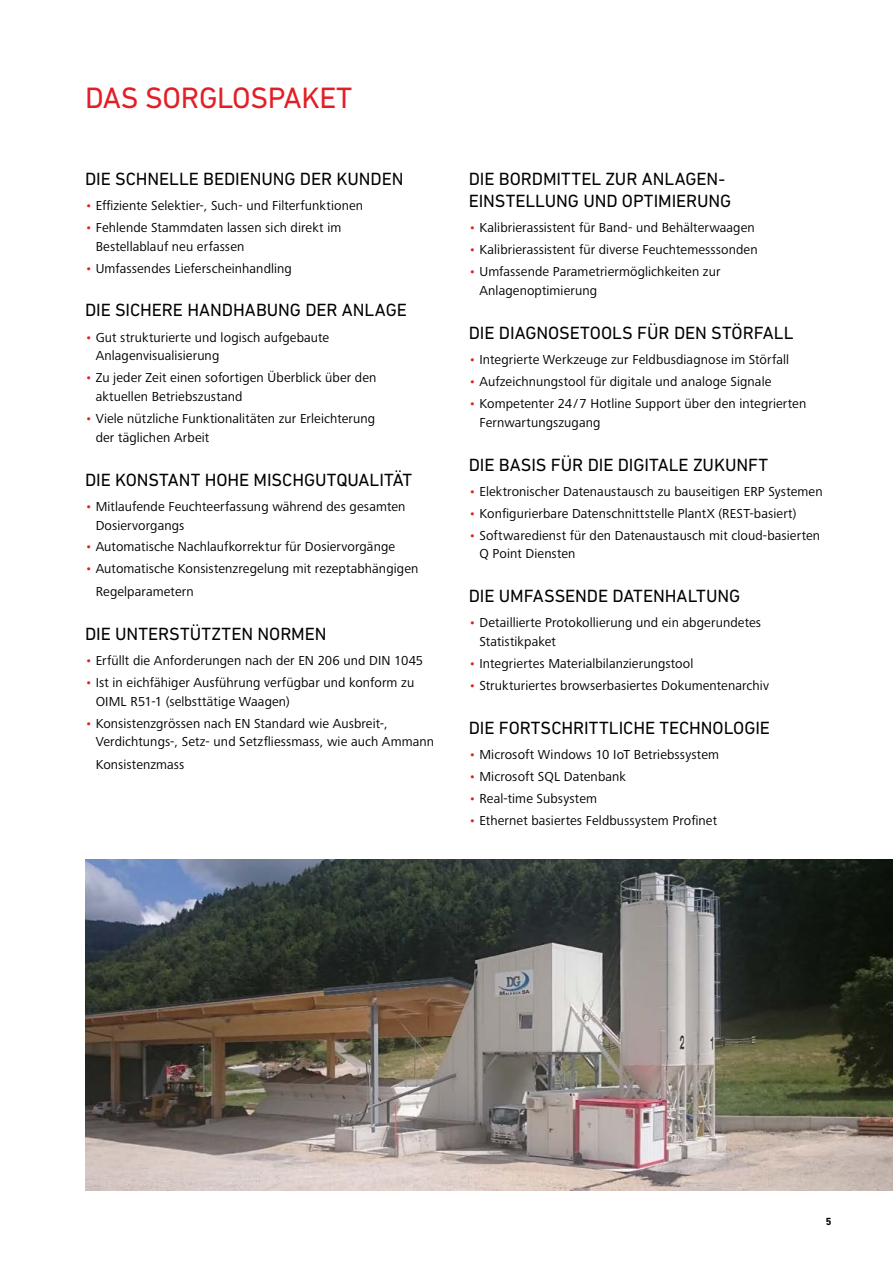
<style>
.page{position:relative;width:893px;height:1263px;background:#fff}
.page>*{position:absolute;margin:0;border:0;box-sizing:border-box;transform-origin:0 0}
.t1{font:30px "DIN Next LT Pro";letter-spacing:-.01em;color:#e21f26}
.t2{font:18px/22.5px "DIN Next LT Pro";letter-spacing:-.005em;color:#000}
.t3{font:13.5px/18.8px "Frutiger Next LTW1 G";letter-spacing:.01em;color:#000}
.t4{font:700 10.5px "DIN Next LT Pro";color:#000}
.s1{color:#e21f26}
</style>
<div class="page">
<img style="left:85px;top:859px;width:808px;height:332px">
<h1 class="t1" style="left:85px;top:80px;width:269px">DAS SORGLOSPAKET</h1>
<h2 class="t2" style="left:85px;top:167px;width:320px">DIE SCHNELLE BEDIENUNG DER KUNDEN</h2>
<p class="t3" style="left:85px;top:197px;width:280px"><span class="s1">•</span> Effiziente Selektier-, Such- und Filterfunktionen</p>
<p class="t3" style="left:96px;top:218px;width:247px;text-indent:-11px"><span class="s1">•</span> Fehlende Stammdaten lassen sich direkt im<br>Bestellablauf neu erfassen</p>
<p class="t3" style="left:85px;top:259px;width:208px"><span class="s1">•</span> Umfassendes Lieferscheinhandling</p>
<h2 class="t2" style="left:85px;top:299px;width:323px">DIE SICHERE HANDHABUNG DER ANLAGE</h2>
<p class="t3" style="left:96px;top:328px;width:235px;text-indent:-11px"><span class="s1">•</span> Gut strukturierte und logisch aufgebaute<br>Anlagenvisualisierung</p>
<p class="t3" style="left:96px;top:369px;width:282px;text-indent:-11px"><span class="s1">•</span> Zu jeder Zeit einen sofortigen Überblick über den aktuellen Betriebszustand</p>
<p class="t3" style="left:96px;top:410px;width:281px;text-indent:-11px"><span class="s1">•</span> Viele nützliche Funktionalitäten zur Erleichterung der täglichen Arbeit</p>
<h2 class="t2" style="left:85px;top:468px;width:329px">DIE KONSTANT HOHE MISCHGUTQUALITÄT</h2>
<p class="t3" style="left:96px;top:497px;width:311px;text-indent:-11px"><span class="s1">•</span> Mitlaufende Feuchteerfassung während des gesamten<br>Dosiervorgangs</p>
<p class="t3" style="left:85px;top:538px;width:312px"><span class="s1">•</span> Automatische Nachlaufkorrektur für Dosiervorgänge</p>
<p class="t3" style="left:96px;top:558px;width:324px;line-height:22.5px;text-indent:-11px"><span class="s1">•</span> Automatische Konsistenzregelung mit rezeptabhängigen<br>Regelparametern</p>
<h2 class="t2" style="left:85px;top:622px;width:243px">DIE UNTERSTÜTZTEN NORMEN</h2>
<p class="t3" style="left:85px;top:651px;width:340px"><span class="s1">•</span> Erfüllt die Anforderungen nach der EN 206 und DIN 1045</p>
<p class="t3" style="left:96px;top:673px;width:320px;text-indent:-11px"><span class="s1">•</span> Ist in eichfähiger Ausführung verfügbar und konform zu<br>OIML R51-1 (selbsttätige Waagen)</p>
<p class="t3" style="left:96px;top:714px;width:340px;text-indent:-11px"><span class="s1">•</span> Konsistenzgrössen nach EN Standard wie Ausbreit-,<br>Verdichtungs-, Setz- und Setzfliessmass, wie auch Ammann</p>
<p class="t3" style="left:96px;top:755px;width:90px">Konsistenzmass</p>
<h2 class="t2" style="left:469px;top:167px;width:264px">DIE BORDMITTEL ZUR ANLAGEN-<br>EINSTELLUNG UND OPTIMIERUNG</h2>
<p class="t3" style="left:469px;top:219px;width:288px"><span class="s1">•</span> Kalibrierassistent für Band- und Behälterwaagen</p>
<p class="t3" style="left:469px;top:241px;width:290px"><span class="s1">•</span> Kalibrierassistent für diverse Feuchtemesssonden</p>
<p class="t3" style="left:479px;top:263px;width:243px;text-indent:-11px"><span class="s1">•</span> Umfassende Parametriermöglichkeiten zur<br>Anlagenoptimierung</p>
<h2 class="t2" style="left:469px;top:321px;width:326px">DIE DIAGNOSETOOLS FÜR DEN STÖRFALL</h2>
<p class="t3" style="left:469px;top:351px;width:322px"><span class="s1">•</span> Integrierte Werkzeuge zur Feldbusdiagnose im Störfall</p>
<p class="t3" style="left:469px;top:373px;width:304px"><span class="s1">•</span> Aufzeichnungstool für digitale und analoge Signale</p>
<p class="t3" style="left:479px;top:395px;width:328px;text-indent:-11px"><span class="s1">•</span> Kompetenter 24/7 Hotline Support über den integrierten<br>Fernwartungszugang</p>
<h2 class="t2" style="left:469px;top:453px;width:301px">DIE BASIS FÜR DIE DIGITALE ZUKUNFT</h2>
<p class="t3" style="left:469px;top:482px;width:355px"><span class="s1">•</span> Elektronischer Datenaustausch zu bauseitigen ERP Systemen</p>
<p class="t3" style="left:469px;top:504px;width:329px"><span class="s1">•</span> Konfigurierbare Datenschnittstelle PlantX (REST-basiert)</p>
<p class="t3" style="left:479px;top:526px;width:342px;text-indent:-11px"><span class="s1">•</span> Softwaredienst für den Datenaustausch mit cloud-basierten<br>Q Point Diensten</p>
<h2 class="t2" style="left:469px;top:585px;width:273px">DIE UMFASSENDE DATENHALTUNG</h2>
<p class="t3" style="left:479px;top:614px;width:283px;text-indent:-11px"><span class="s1">•</span> Detaillierte Protokollierung und ein abgerundetes<br>Statistikpaket</p>
<p class="t3" style="left:469px;top:655px;width:226px"><span class="s1">•</span> Integriertes Materialbilanzierungstool</p>
<p class="t3" style="left:469px;top:677px;width:302px"><span class="s1">•</span> Strukturiertes browserbasiertes Dokumentenarchiv</p>
<h2 class="t2" style="left:469px;top:716px;width:303px">DIE FORTSCHRITTLICHE TECHNOLOGIE</h2>
<p class="t3" style="left:469px;top:746px;width:252px"><span class="s1">•</span> Microsoft Windows 10 IoT Betriebssystem</p>
<p class="t3" style="left:469px;top:767px;width:159px"><span class="s1">•</span> Microsoft SQL Datenbank</p>
<p class="t3" style="left:469px;top:789px;width:130px"><span class="s1">•</span> Real-time Subsystem</p>
<p class="t3" style="left:469px;top:811px;width:250px"><span class="s1">•</span> Ethernet basiertes Feldbussystem Profinet</p>
<p class="t4" style="left:826px;top:1216px;width:7px">5</p>
</div>
